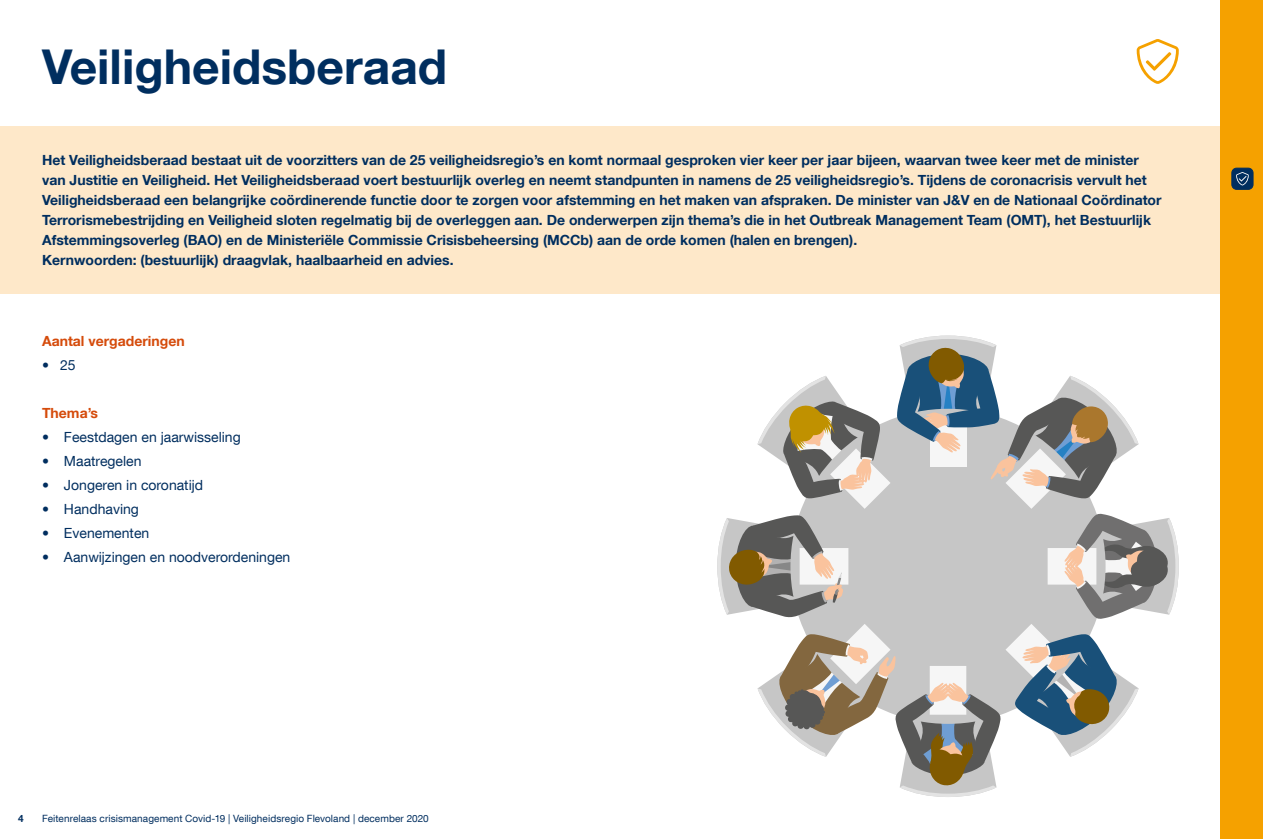
<style>
.page{position:relative;width:1263px;height:839px;background:#fff}
.page>*{position:absolute;margin:0;border:0;box-sizing:border-box;transform-origin:0 0}
.t1{font:700 48px "Helvetica Neue LT Com";color:#002e5f}
.t2{font:700 14px/20px "Helvetica Neue LT Com";color:#002e5f}
.t3{font:14px "Helvetica Neue LT Com";color:#002e5f}
.t4{font:700 14px "Helvetica Neue LT Com";color:#d54b0b}
.t5{font:10px "Helvetica Neue LT Com";letter-spacing:.005em;color:#002e5f}
.t6{font:700 10px "Helvetica Neue LT Com";color:#002e5f}
</style>
<div class="page">
<div style="left:0;top:126px;width:1263px;height:168px;background:#fee8c9"></div>
<svg style="left:1137px;top:39px;width:42px;height:45px"></svg>
<svg style="left:717px;top:336px;width:462px;height:461px"></svg>
<div style="left:1221px;top:0;width:42px;height:839px;background:#f5a100"></div>
<div style="left:1232px;top:168px;width:21px;height:21px;background:#002e5f;border-radius:5px"></div>
<div style="left:1231px;top:168px;width:22px;height:22px;border:1px solid #002e5f;border-radius:5px"></div>
<svg style="left:1236px;top:172px;width:13px;height:13px"></svg>
<p class="t1" style="left:42px;top:36px;width:407px">Veiligheidsberaad</p>
<p class="t2" style="left:42px;top:149px;width:1121px">Het Veiligheidsberaad bestaat uit de voorzitters van de 25 veiligheidsregio’s en komt normaal gesproken vier keer per jaar bijeen, waarvan twee keer met de minister van Justitie en Veiligheid. Het Veiligheidsberaad voert bestuurlijk overleg en neemt standpunten in namens de 25 veiligheidsregio’s. Tijdens de coronacrisis vervult het Veiligheidsberaad een belangrijke coördinerende functie door te zorgen voor afstemming en het maken van afspraken. De minister van J&amp;V en de Nationaal Coördinator Terrorismebestrijding en Veiligheid sloten regelmatig bij de overleggen aan. De onderwerpen zijn thema’s die in het Outbreak Management Team (OMT), het Bestuurlijk Afstemmingsoverleg (BAO) en de Ministeriële Commissie Crisisbeheersing (MCCb) aan de orde komen (halen en brengen).<br>Kernwoorden: (bestuurlijk) draagvlak, haalbaarheid en advies.</p>
<p class="t4" style="left:42px;top:332px;width:144px">Aantal vergaderingen</p>
<p class="t3" style="left:42px;top:356px;width:35px">• 25</p>
<p class="t4" style="left:42px;top:404px;width:57px">Thema’s</p>
<p class="t3" style="left:42px;top:428px;width:200px">• Feestdagen en jaarwisseling</p>
<p class="t3" style="left:42px;top:452px;width:101px">• Maatregelen</p>
<p class="t3" style="left:42px;top:476px;width:162px">• Jongeren in coronatijd</p>
<p class="t3" style="left:42px;top:500px;width:98px">• Handhaving</p>
<p class="t3" style="left:42px;top:524px;width:109px">• Evenementen</p>
<p class="t3" style="left:42px;top:548px;width:250px">• Aanwijzingen en noodverordeningen</p>
<p class="t6" style="left:18px;top:812px;width:7px">4</p>
<p class="t5" style="left:42px;top:812px;width:388px">Feitenrelaas crisismanagement Covid-19 | Veiligheidsregio Flevoland | december 2020</p>
</div>
